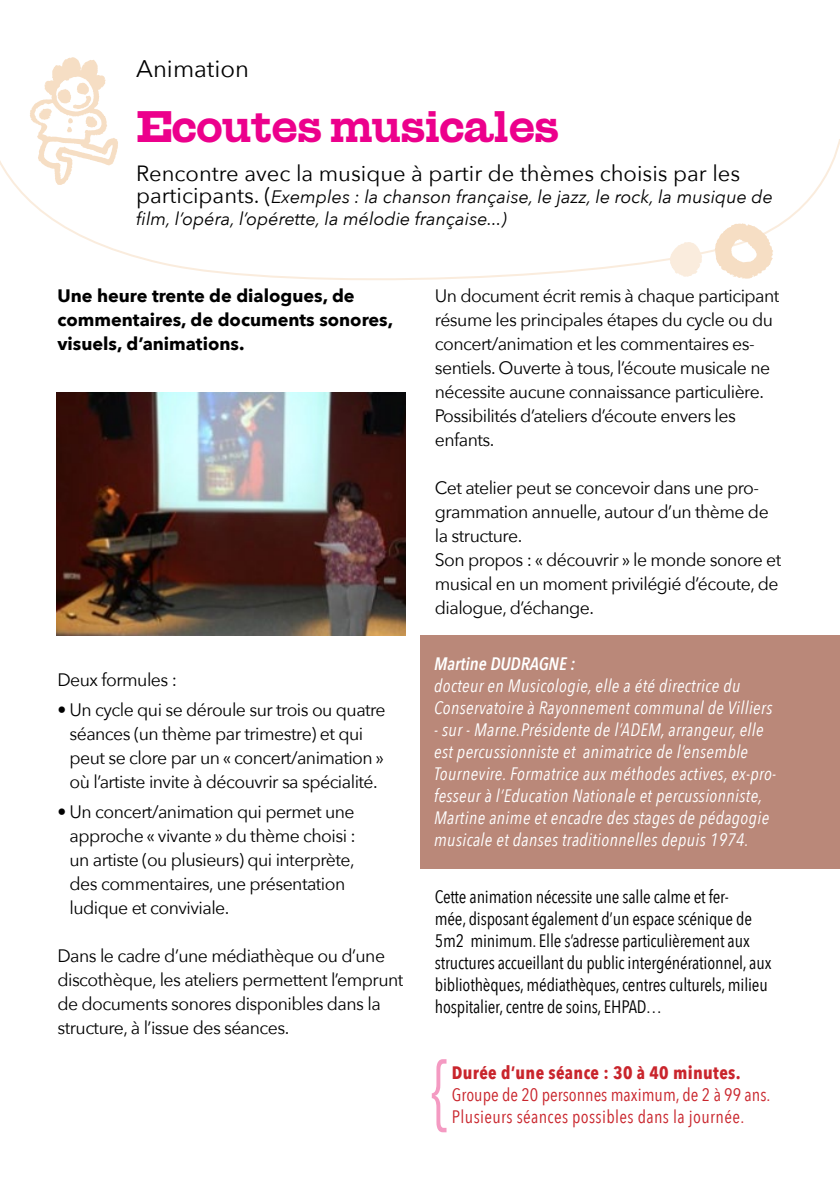
<style>
.page{position:relative;width:840px;height:1191px;background:#fff}
.page>*{position:absolute;margin:0;border:0;box-sizing:border-box;transform-origin:0 0}
.t1{font:82.4px "Avenir Next";color:#f49ac2;scale:.71 1}
.t2{font:44px "Giza One Five";letter-spacing:-.01em;color:#ec008c}
.t3{font:24px "Avenir Next";color:#000}
.t4{font:22px "Avenir Next";color:#000}
.t5{font:18px/24px "Avenir Next";letter-spacing:-.03em;color:#000}
.t6{font:italic 18px/22px "Avenir Next Condensed";letter-spacing:.02em;color:#fff}
.t7{font:18px/22px "Avenir Next Condensed";letter-spacing:-.01em;color:#000}
.t8{font:italic 18px/22px "Avenir Next";color:#000}
.t9{font:700 18px/24px "Avenir Next";color:#000}
.t10{font:18px/22px "Avenir Next Condensed";letter-spacing:.02em;color:#c9252c}
.t11{font:700 18px "Avenir Next Condensed";letter-spacing:.02em;color:#c9252c}
.t12{font:italic 600 18px "Avenir Next Condensed";color:#fff}
.s1{font-style:normal;font-size:22px}
</style>
<div class="page">
<svg style="left:0;top:57px;width:838px;height:223px"></svg>
<div style="left:420px;top:635px;width:419px;height:233px;background:#ba8879"></div>
<img style="left:57px;top:392px;width:348px;height:243px">
<svg style="left:714px;top:223px;width:58px;height:56px"></svg>
<h3 class="t3" style="left:136px;top:53px;width:114px">Animation</h3>
<h2 class="t2" style="left:136px;top:102px;width:424px">Ecoutes musicales</h2>
<p class="t4" style="left:136px;top:159px;width:605px">Rencontre avec la musique à partir de thèmes choisis par les</p>
<p class="t8" style="left:136px;top:186px;width:638px"><span class="s1">participants. (</span>Exemples : la chanson française, le jazz, le rock, la musique de film, l’opéra, l’opérette, la mélodie française...)</p>
<p class="t9" style="left:57px;top:284px;width:337px">Une heure trente de dialogues, de commentaires, de documents sonores, visuels, d’animations.</p>
<p class="t5" style="left:57px;top:668px;width:121px">Deux formules :</p>
<p class="t5" style="left:57px;top:698px;width:329px;text-align:center">• Un cycle qui se déroule sur trois ou quatre séances (un thème par trimestre) et qui peut se clore par un « concert/animation » où l’artiste invite à découvrir sa spécialité.</p>
<p class="t5" style="left:70px;top:800px;width:287px;text-indent:-12px">• Un concert/animation qui permet une approche « vivante » du thème choisi : un artiste (ou plusieurs) qui interprète, des commentaires, une présentation ludique et conviviale.</p>
<p class="t5" style="left:57px;top:944px;width:347px">Dans le cadre d’une médiathèque ou d’une discothèque, les ateliers permettent l’emprunt de documents sonores disponibles dans la structure, à l’issue des séances.</p>
<p class="t5" style="left:434px;top:284px;width:346px">Un document écrit remis à chaque participant résume les principales étapes du cycle ou du concert/animation et les commentaires es&shy;sentiels. Ouverte à tous, l’écoute musicale ne nécessite aucune connaissance particulière.<br>Possibilités d’ateliers d’écoute envers les enfants.</p>
<p class="t5" style="left:434px;top:476px;width:348px">Cet atelier peut se concevoir dans une pro&shy;grammation annuelle, autour d’un thème de la structure.<br>Son propos : « découvrir » le monde sonore et musical en un moment privilégié d’écoute, de dialogue, d’échange.</p>
<p class="t12" style="left:434px;top:652px;width:142px">Martine DUDRAGNE :</p>
<p class="t6" style="left:434px;top:675px;width:339px">docteur en Musicologie, elle a été directrice du<br>Conservatoire à Rayonnement communal de Villiers</p>
<p class="t6" style="left:434px;top:719px;width:343px">- sur - Marne.Présidente de l’ADEM, arrangeur, elle est percussionniste et animatrice de l’ensemble Tournevire. Formatrice aux méthodes actives, ex-pro&shy;fesseur à l’Education Nationale et percussionniste, Martine anime et encadre des stages de pédagogie musicale et danses traditionnelles depuis 1974.</p>
<p class="t7" style="left:434px;top:886px;width:338px">Cette animation nécessite une salle calme et fer-<br>mée, disposant également d’un espace scénique de 5m2 minimum. Elle s’adresse particulièrement aux structures accueillant du public intergénérationnel, aux bibliothèques, médiathèques, centres culturels, milieu hospitalier, centre de soins, EHPAD…</p>
<h1 class="t1" style="left:431px;top:1037px;width:26px">{</h1>
<p class="t11" style="left:451px;top:1061px;width:290px">Durée d’une séance : 30 à 40 minutes.</p>
<p class="t10" style="left:451px;top:1084px;width:320px">Groupe de 20 personnes maximum, de 2 à 99 ans.<br>Plusieurs séances possibles dans la journée.</p>
</div>
